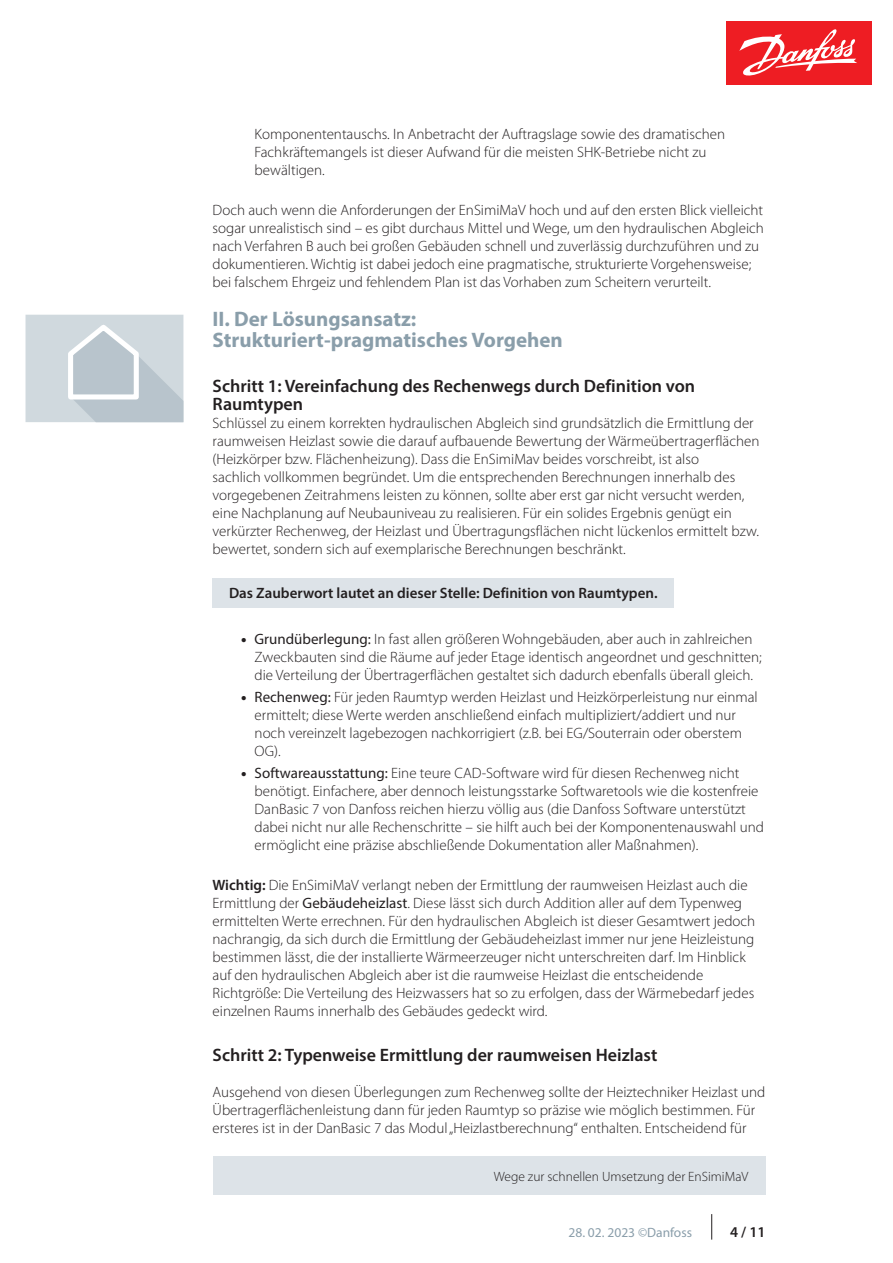
<style>
.page{position:relative;width:893px;height:1263px;background:#fff}
.page>*{position:absolute;margin:0;border:0;box-sizing:border-box;transform-origin:0 0}
.t1{font:700 21px/21px "Myriad Pro";color:#8a9eaa}
.t2{font:600 18px/18px "Myriad Pro";color:#231f20}
.t3{font:300 15px/18px "Myriad Pro";color:#231f20}
.t4{font:600 15px "Myriad Pro";color:#231f20}
.t5{font:300 13.5px "Myriad Pro";color:#231f20}
.t6{font:13.5px "Myriad Pro";color:#8a9eaa}
.s1{font-weight:900}
.s2{font-weight:400}
.s3{font-weight:600}
</style>
<div class="page">
<svg style="left:711px;top:1214px;width:1px;height:25px"></svg>
<div style="left:213px;top:1156px;width:552px;height:39px;background:#dde3e8"></div>
<div style="left:726px;top:21px;width:146px;height:64px;background:#ee1d23"></div>
<svg style="left:739px;top:29px;width:118px;height:47px"></svg>
<div style="left:213px;top:578px;width:461px;height:30px;background:#dde3e8"></div>
<div style="left:26px;top:315px;width:157px;height:107px;background:#d0d9de"></div>
<svg style="left:68px;top:325px;width:115px;height:97px"></svg>
<p class="t3" style="left:255px;top:125px;width:472px">Komponententauschs. In Anbetracht der Auftragslage sowie des dramatischen<br>Fachkräftemangels ist dieser Aufwand für die meisten SHK-Betriebe nicht zu bewältigen.</p>
<p class="t3" style="left:213px;top:201px;width:553px">Doch auch wenn die Anforderungen der EnSimiMaV hoch und auf den ersten Blick vielleicht sogar unrealistisch sind – es gibt durchaus Mittel und Wege, um den hydraulischen Abgleich nach Verfahren B auch bei großen Gebäuden schnell und zuverlässig durchzuführen und zu dokumentieren. Wichtig ist dabei jedoch eine pragmatische, strukturierte Vorgehensweise; bei falschem Ehrgeiz und fehlendem Plan ist das Vorhaben zum Scheitern verurteilt.</p>
<h1 class="t1" style="left:213px;top:308px;width:352px">II. Der Lösungsansatz:<br>Strukturiert-pragmatisches Vorgehen</h1>
<p class="t2" style="left:213px;top:376px;width:484px">Schritt 1: Vereinfachung des Rechenwegs durch Definition von<br>Raumtypen</p>
<p class="t3" style="left:213px;top:414px;width:548px">Schlüssel zu einem korrekten hydraulischen Abgleich sind grundsätzlich die Ermittlung der raumweisen Heizlast sowie die darauf aufbauende Bewertung der Wärmeübertragerflächen (Heizkörper bzw. Flächenheizung). Dass die EnSimiMav beides vorschreibt, ist also<br>sachlich vollkommen begründet. Um die entsprechenden Berechnungen innerhalb des vorgegebenen Zeitrahmens leisten zu können, sollte aber erst gar nicht versucht werden, eine Nachplanung auf Neubauniveau zu realisieren. Für ein solides Ergebnis genügt ein verkürzter Rechenweg, der Heizlast und Übertragungsflächen nicht lückenlos ermittelt bzw. bewertet, sondern sich auf exemplarische Berechnungen beschränkt.</p>
<p class="t4" style="left:229px;top:584px;width:430px">Das Zauberwort lautet an dieser Stelle: Definition von Raumtypen.</p>
<p class="t3" style="left:255px;top:630px;width:509px;text-indent:-14px"><span class="s1">•</span> <span class="s2">Grundüberlegung:</span> In fast allen größeren Wohngebäuden, aber auch in zahlreichen<br>Zweckbauten sind die Räume auf jeder Etage identisch angeordnet und geschnitten; die Verteilung der Übertragerflächen gestaltet sich dadurch ebenfalls überall gleich.</p>
<p class="t3" style="left:255px;top:688px;width:505px;text-indent:-14px"><span class="s1">•</span> <span class="s2">Rechenweg:</span> Für jeden Raumtyp werden Heizlast und Heizkörperleistung nur einmal ermittelt; diese Werte werden anschließend einfach multipliziert/addiert und nur noch vereinzelt lagebezogen nachkorrigiert (z.B. bei EG/Souterrain oder oberstem OG).</p>
<p class="t3" style="left:255px;top:764px;width:511px;text-indent:-14px"><span class="s1">•</span> <span class="s2">Softwareausstattung:</span> Eine teure CAD-Software wird für diesen Rechenweg nicht benötigt. Einfachere, aber dennoch leistungsstarke Softwaretools wie die kostenfreie DanBasic 7 von Danfoss reichen hierzu völlig aus (die Danfoss Software unterstützt dabei nicht nur alle Rechenschritte – sie hilft auch bei der Komponentenauswahl und ermöglicht eine präzise abschließende Dokumentation aller Maßnahmen).</p>
<p class="t3" style="left:213px;top:877px;width:544px"><span class="s3">Wichtig:</span> Die EnSimiMaV verlangt neben der Ermittlung der raumweisen Heizlast auch die Ermittlung der <span class="s2">Gebäudeheizlast</span>. Diese lässt sich durch Addition aller auf dem Typenweg ermittelten Werte errechnen. Für den hydraulischen Abgleich ist dieser Gesamtwert jedoch nachrangig, da sich durch die Ermittlung der Gebäudeheizlast immer nur jene Heizleistung bestimmen lässt, die der installierte Wärmeerzeuger nicht unterschreiten darf. Im Hinblick auf den hydraulischen Abgleich aber ist die raumweise Heizlast die entscheidende Richtgröße: Die Verteilung des Heizwassers hat so zu erfolgen, dass der Wärmebedarf jedes einzelnen Raums innerhalb des Gebäudes gedeckt wird.</p>
<p class="t2" style="left:213px;top:1045px;width:446px">Schritt 2: Typenweise Ermittlung der raumweisen Heizlast</p>
<p class="t3" style="left:213px;top:1083px;width:554px">Ausgehend von diesen Überlegungen zum Rechenweg sollte der Heiztechniker Heizlast und<br>Übertragerflächenleistung dann für jeden Raumtyp so präzise wie möglich bestimmen. Für ersteres ist in der DanBasic 7 das Modul „Heizlastberechnung“ enthalten. Entscheidend für</p>
<p class="t5" style="left:494px;top:1169px;width:256px">Wege zur schnellen Umsetzung der EnSimiMaV</p>
<p class="t6" style="left:568px;top:1224px;width:125px">28. 02. 2023 ©Danfoss</p>
<p class="t4" style="left:730px;top:1223px;width:37px">4 / 11</p>
</div>
